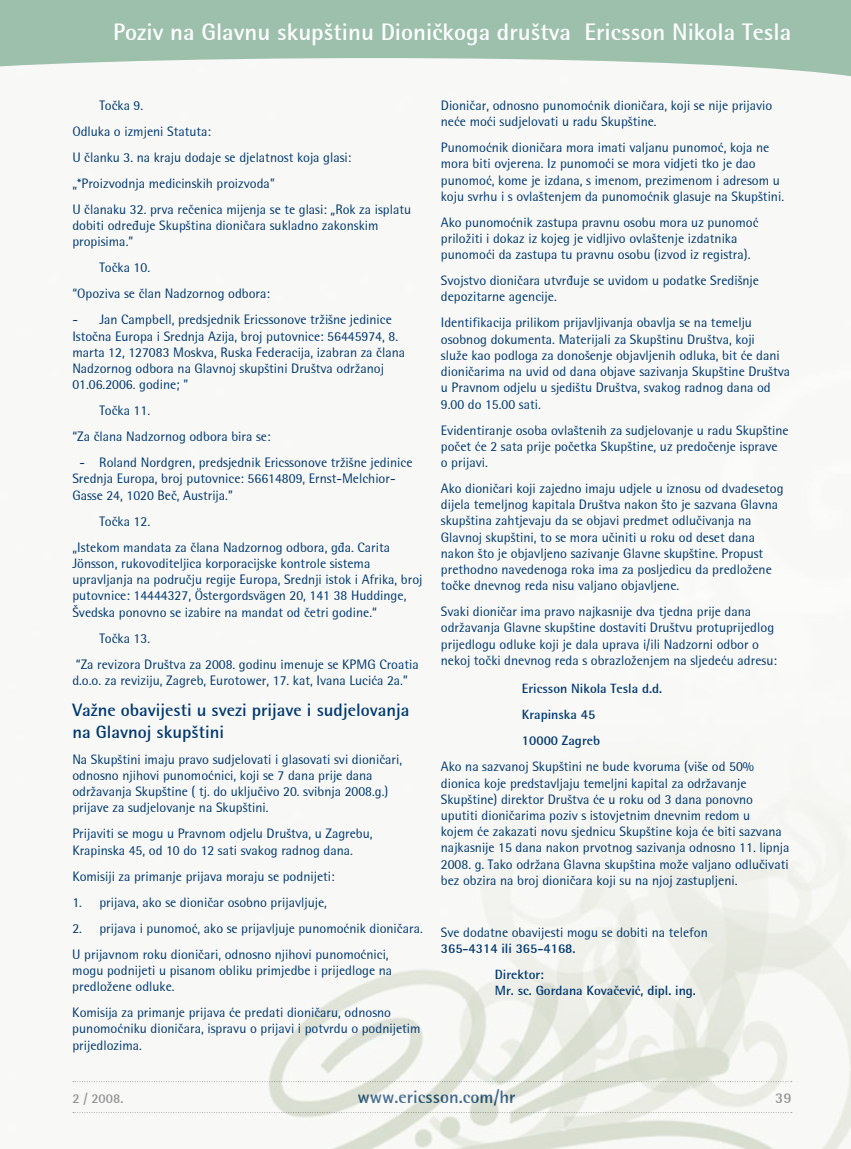
<style>
.page{position:relative;width:851px;height:1149px;background:#fff}
.page>*{position:absolute;margin:0;border:0;box-sizing:border-box;transform-origin:0 0}
.t1{font:700 24px "Rotis Semi Sans CE";color:#fff}
.t2{font:700 18px/21.6px "Rotis Semi Sans CE";color:#003871}
.t3{font:700 15px "Rotis Semi Sans CE";color:#707173}
.t4{font:500 13.5px/16.2px "Rotis Semi Sans CE";color:#003871}
.t5{font:700 13.5px/26.2px "Rotis Semi Sans CE";color:#003871}
.t6{font:700 13.5px "Rotis Semi Sans CE";color:#707173}
</style>
<div class="page">
<img style="left:72px;top:742px;width:778px;height:406px">
<svg style="left:0;top:0;width:850px;height:76px;fill:#9cc0ac"></svg>
<h1 class="t1" style="left:113px;top:18px;width:679px">Poziv na Glavnu skupštinu Dioničkoga društva Ericsson Nikola Tesla</h1>
<p class="t4" style="left:72px;top:92px;width:340px;line-height:26px;text-indent:27px">Točka 9.<br>Odluka o izmjeni Statuta:<br>U članku 3. na kraju dodaje se djelatnost koja glasi: „*Proizvodnja medicinskih proizvoda”<br>U članaku 32. prva rečenica mijenja se te glasi: „Rok za isplatu</p>
<p class="t4" style="left:72px;top:217px;width:307px">dobiti određuje Skupština dioničara sukladno zakonskim propisima.”</p>
<p class="t4" style="left:72px;top:255px;width:199px;line-height:26px;text-indent:27px">Točka 10.<br>“Opoziva se član Nadzornog odbora:</p>
<p class="t4" style="left:72px;top:312px;width:334px">- Jan Campbell, predsjednik Ericssonove tržišne jedinice Istočna Europa i Srednja Azija, broj putovnice: 56445974, 8. marta 12, 127083 Moskva, Ruska Federacija, izabran za člana Nadzornog odbora na Glavnoj skupštini Društva održanoj 01.06.2006. godine; ”</p>
<p class="t4" style="left:72px;top:397px;width:200px;line-height:26px;text-indent:27px">Točka 11.<br>“Za člana Nadzornog odbora bira se:</p>
<p class="t4" style="left:72px;top:454px;width:341px;text-indent:7px">- Roland Nordgren, predsjednik Ericssonove tržišne jedinice<br>Srednja Europa, broj putovnice: 56614809, Ernst-Melchior-<br>Gasse 24, 1020 Beč, Austrija.”</p>
<p class="t4" style="left:72px;top:508px;width:319px;line-height:26px;text-indent:27px">Točka 12.<br>„Istekom mandata za člana Nadzornog odbora, gđa. Carita</p>
<p class="t4" style="left:72px;top:555px;width:352px">Jönsson, rukovoditeljica korporacijske kontrole sistema upravljanja na području regije Europa, Srednji istok i Afrika, broj putovnice: 14444327, Östergordsvägen 20, 141 38 Huddinge, Švedska ponovno se izabire na mandat od četri godine.“</p>
<p class="t4" style="left:76px;top:625px;width:344px;line-height:26px;text-indent:23px">Točka 13.<br>“Za revizora Društva za 2008. godinu imenuje se KPMG Croatia</p>
<p class="t4" style="left:72px;top:672px;width:337px">d.o.o. za reviziju, Zagreb, Eurotower, 17. kat, Ivana Lucića 2a.”</p>
<h2 class="t2" style="left:72px;top:699px;width:338px">Važne obavijesti u svezi prijave i sudjelovanja na Glavnoj skupštini</h2>
<p class="t4" style="left:72px;top:751px;width:331px">Na Skupštini imaju pravo sudjelovati i glasovati svi dioničari, odnosno njihovi punomoćnici, koji se 7 dana prije dana održavanja Skupštine ( tj. do uključivo 20. svibnja 2008.g.) prijave za sudjelovanje na Skupštini.</p>
<p class="t4" style="left:72px;top:825px;width:302px">Prijaviti se mogu u Pravnom odjelu Društva, u Zagrebu,<br>Krapinska 45, od 10 do 12 sati svakog radnog dana.</p>
<p class="t4" style="left:72px;top:867px;width:264px">Komisiji za primanje prijava moraju se podnijeti:</p>
<p class="t4" style="left:72px;top:893px;width:256px">1. prijava, ako se dioničar osobno prijavljuje,</p>
<p class="t4" style="left:72px;top:914px;width:352px;line-height:26px">2. prijava i punomoć, ako se prijavljuje punomoćnik dioničara.<br>U prijavnom roku dioničari, odnosno njihovi punomoćnici,</p>
<p class="t4" style="left:72px;top:961px;width:321px">mogu podnijeti u pisanom obliku primjedbe i prijedloge na predložene odluke.</p>
<p class="t4" style="left:72px;top:1004px;width:350px">Komisija za primanje prijava će predati dioničaru, odnosno punomoćniku dioničara, ispravu o prijavi i potvrdu o podnijetim prijedlozima.</p>
<p class="t4" style="left:441px;top:97px;width:333px">Dioničar, odnosno punomoćnik dioničara, koji se nije prijavio neće moći sudjelovati u radu Skupštine.</p>
<p class="t4" style="left:441px;top:140px;width:345px">Punomoćnik dioničara mora imati valjanu punomoć, koja ne mora biti ovjerena. Iz punomoći se mora vidjeti tko je dao punomoć, kome je izdana, s imenom, prezimenom i adresom u koju svrhu i s ovlaštenjem da punomoćnik glasuje na Skupštini.</p>
<p class="t4" style="left:441px;top:214px;width:319px">Ako punomoćnik zastupa pravnu osobu mora uz punomoć priložiti i dokaz iz kojeg je vidljivo ovlaštenje izdatnika punomoći da zastupa tu pravnu osobu (izvod iz registra).</p>
<p class="t4" style="left:441px;top:272px;width:319px">Svojstvo dioničara utvrđuje se uvidom u podatke Središnje depozitarne agencije.</p>
<p class="t4" style="left:441px;top:315px;width:351px">Identifikacija prilikom prijavljivanja obavlja se na temelju osobnog dokumenta. Materijali za Skupštinu Društva, koji<br>služe kao podloga za donošenje objavljenih odluka, bit će dani dioničarima na uvid od dana objave sazivanja Skupštine Društva u Pravnom odjelu u sjedištu Društva, svakog radnog dana od 9.00 do 15.00 sati.</p>
<p class="t4" style="left:441px;top:422px;width:349px">Evidentiranje osoba ovlaštenih za sudjelovanje u radu Skupštine počet će 2 sata prije početka Skupštine, uz predočenje isprave<br>o prijavi.</p>
<p class="t4" style="left:441px;top:480px;width:344px">Ako dioničari koji zajedno imaju udjele u iznosu od dvadesetog dijela temeljnog kapitala Društva nakon što je sazvana Glavna skupština zahtjevaju da se objavi predmet odlučivanja na Glavnoj skupštini, to se mora učiniti u roku od deset dana nakon što je objavljeno sazivanje Glavne skupštine. Propust prethodno navedenoga roka ima za posljedicu da predložene točke dnevnog reda nisu valjano objavljene.</p>
<p class="t4" style="left:441px;top:603px;width:337px">Svaki dioničar ima pravo najkasnije dva tjedna prije dana održavanja Glavne skupštine dostaviti Društvu protuprijedlog prijedlogu odluke koji je dala uprava i/ili Nadzorni odbor o nekoj točki dnevnog reda s obrazloženjem na sljedeću adresu:</p>
<p class="t5" style="left:522px;top:675px;width:142px">Ericsson Nikola Tesla d.d.<br>Krapinska 45<br>10000 Zagreb</p>
<p class="t4" style="left:441px;top:758px;width:350px">Ako na sazvanoj Skupštini ne bude kvoruma (više od 50% dionica koje predstavljaju temeljni kapital za održavanje Skupštine) direktor Društva će u roku od 3 dana ponovno uputiti dioničarima poziv s istovjetnim dnevnim redom u<br>kojem će zakazati novu sjednicu Skupštine koja će biti sazvana najkasnije 15 dana nakon prvotnog sazivanja odnosno 11. lipnja 2008. g. Tako održana Glavna skupština može valjano odlučivati bez obzira na broj dioničara koji su na njoj zastupljeni.</p>
<p class="t4" style="left:441px;top:923px;width:268px">Sve dodatne obavijesti mogu se dobiti na telefon</p>
<p class="t5" style="left:495px;top:935px;width:82px;text-indent:-54px">365-4314 ili 365-4168.<br>Direktor:</p>
<p class="t5" style="left:495px;top:977px;width:202px">Mr. sc. Gordana Kovačević, dipl. ing.</p>
<p class="t6" style="left:72px;top:1090px;width:53px">2 / 2008.</p>
<h2 class="t2" style="left:357px;top:1086px;width:159px">www.ericsson.com/hr</h2>
<p class="t3" style="left:775px;top:1089px;width:18px">39</p>
</div>
